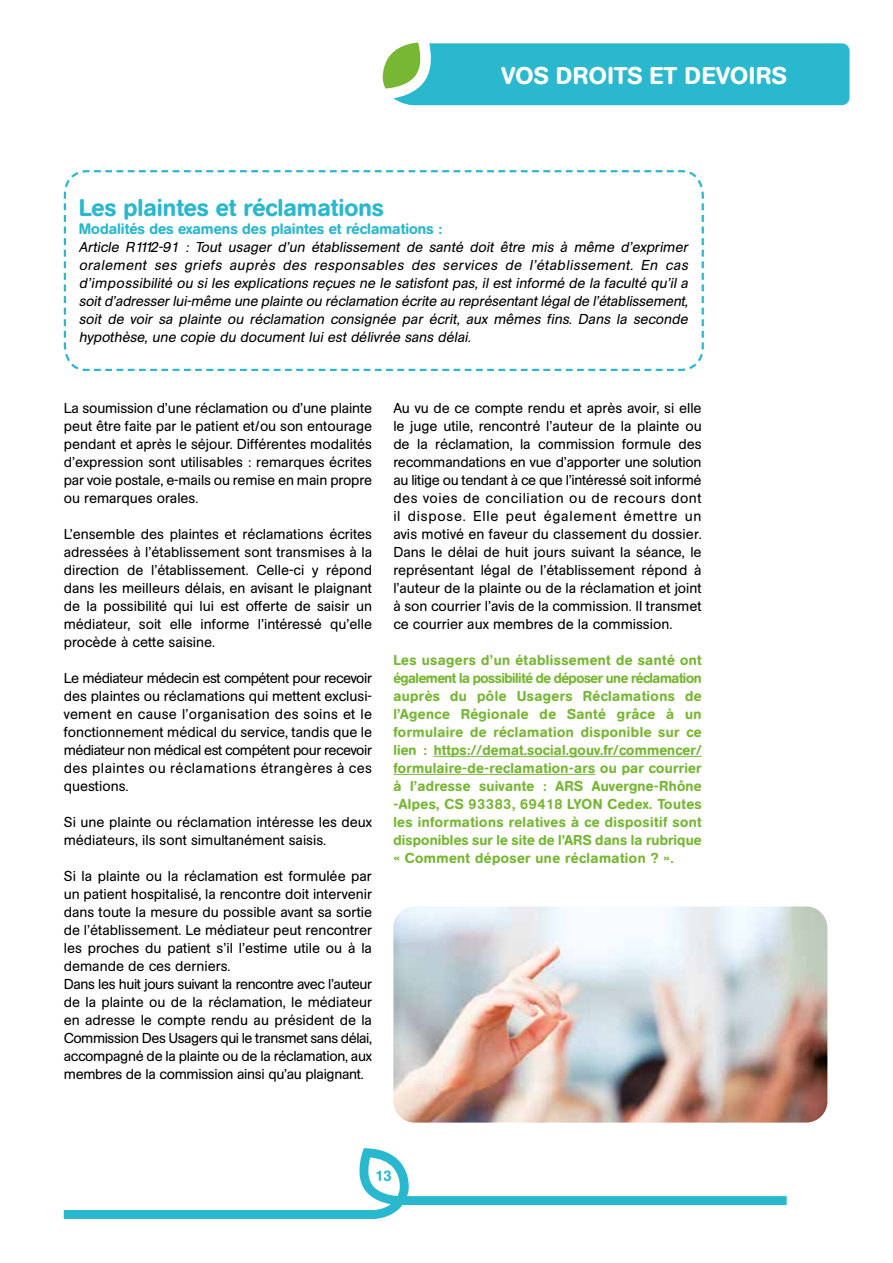
<style>
.page{position:relative;width:893px;height:1263px;background:#fff}
.page>*{position:absolute;margin:0;border:0;box-sizing:border-box;transform-origin:0 0}
.t1{font:500 24px "AG Book Rounded";color:#29b8ce}
.t2{font:500 24px "AG Book Rounded";letter-spacing:.02em;color:#fff}
.t3{font:500 15px "AG Book Rounded";color:#29b8ce}
.t4{font:14.25px/18px "AG Book Rounded";color:#000;text-align:justify}
.t5{font:500 14.25px/18px "AG Book Rounded";letter-spacing:.03em;color:#77b733;text-align:justify}
.t6{font:italic 14.25px/18px "AG Book Rounded";color:#000;text-align:justify}
</style>
<div class="page">
<svg style="left:64px;top:1148px;width:723px;height:71px"></svg>
<svg style="left:382px;top:43px;width:467px;height:62px;background:#36bbc9"></svg>
<hr style="left:434px;top:756px;width:268px;height:1px;background:#77b733">
<hr style="left:393px;top:774px;width:202px;height:1px;background:#77b733">
<svg style="left:63px;top:170px;width:641px;height:201px"></svg>
<img style="left:393px;top:906px;width:434px;height:216px">
<h1 class="t2" style="left:501px;top:61px;width:287px">VOS DROITS ET DEVOIRS</h1>
<h1 class="t1" style="left:79px;top:194px;width:307px">Les plaintes et réclamations</h1>
<p class="t3" style="left:79px;top:220px;width:365px">Modalités des examens des plaintes et réclamations :</p>
<p class="t6" style="left:79px;top:238px;width:613px">Article R1112-91 : Tout usager d’un établissement de santé doit être mis à même d’exprimer oralement ses griefs auprès des responsables des services de l’établissement. En cas d’impossibilité ou si les explications reçues ne le satisfont pas, il est informé de la faculté qu’il a soitd’adresserlui-même une plainte ou réclamation écrite au représentantlégalde l’établissement, soit de voir sa plainte ou réclamation consignée par écrit, aux mêmes fins. Dans la seconde hypothèse, une copie du document lui est délivrée sans délai.</p>
<p class="t4" style="left:64px;top:399px;width:310px">La soumission d’une réclamation ou d’une plainte peut être faite par le patient et/ou son entourage pendant et après le séjour. Différentes modalités d’expression sont utilisables : remarques écrites par voie postale, e-mails ou remise en main propre ou remarques orales.</p>
<p class="t4" style="left:64px;top:525px;width:310px">L’ensemble des plaintes et réclamations écrites adressées à l’établissement sont transmises à la direction de l’établissement. Celle-ci y répond dans les meilleurs délais, en avisant le plaignant de la possibilité qui lui est offerte de saisir un médiateur, soit elle informe l’intéressé qu’elle procède à cette saisine.</p>
<p class="t4" style="left:64px;top:669px;width:310px">Le médiateur médecin est compétent pour recevoir des plaintes ou réclamations qui mettent exclusi&shy;vement en cause l’organisation des soins et le fonctionnement médical du service, tandis que le médiateur non médical est compétent pour recevoir des plaintes ou réclamations étrangères à ces questions.</p>
<p class="t4" style="left:64px;top:813px;width:310px">Si une plainte ou réclamation intéresse les deux médiateurs, ils sont simultanément saisis.</p>
<p class="t4" style="left:64px;top:867px;width:310px;text-align:left">Si la plainte ou la réclamation est formulée par un patient hospitalisé, la rencontre doit intervenir dans toute la mesure du possible avant sa sortie de l’établissement. Le médiateur peut rencontrer les proches du patient s’il l’estime utile ou à la demande de ces derniers.<br>Dans les huit jours suivant la rencontre avec l’auteur de la plainte ou de la réclamation, le médiateur en adresse le compte rendu au président de la Commission Des Usagers qui le transmet sans délai, accompagné de la plainte ou de la réclamation, aux membres de la commission ainsi qu’au plaignant.</p>
<p class="t4" style="left:393px;top:399px;width:310px">Au vu de ce compte rendu et après avoir, si elle le juge utile, rencontré l’auteur de la plainte ou de la réclamation, la commission formule des recommandations en vue d’apporter une solution au litige ou tendant à ce que l’intéressé soit informé des voies de conciliation ou de recours dont il dispose. Elle peut également émettre un avis motivé en faveur du classement du dossier.<br>Dans le délai de huit jours suivant la séance, le représentant légal de l’établissement répond à l’auteur de la plainte ou de la réclamation et joint à son courrier l’avis de la commission. Il transmet ce courrier aux membres de la commission.</p>
<p class="t5" style="left:393px;top:651px;width:310px">Les usagers d’un établissement de santé ont également la possibilité de déposer une réclamation auprès du pôle Usagers Réclamations de l’Agence Régionale de Santé grâce à un formulaire de réclamation disponible sur ce lien : https://demat.social.gouv.fr/commencer/ formulaire-de-reclamation-ars ou par courrier à l’adresse suivante : ARS Auvergne-Rhône -Alpes, CS 93383, 69418 LYON Cedex. Toutes les informations relatives à ce dispositif sont disponibles sur le site de l’ARS dans la rubrique « Comment déposer une réclamation ? ».</p>
<p class="t3" style="left:375px;top:1167px;width:18px">13</p>
</div>
